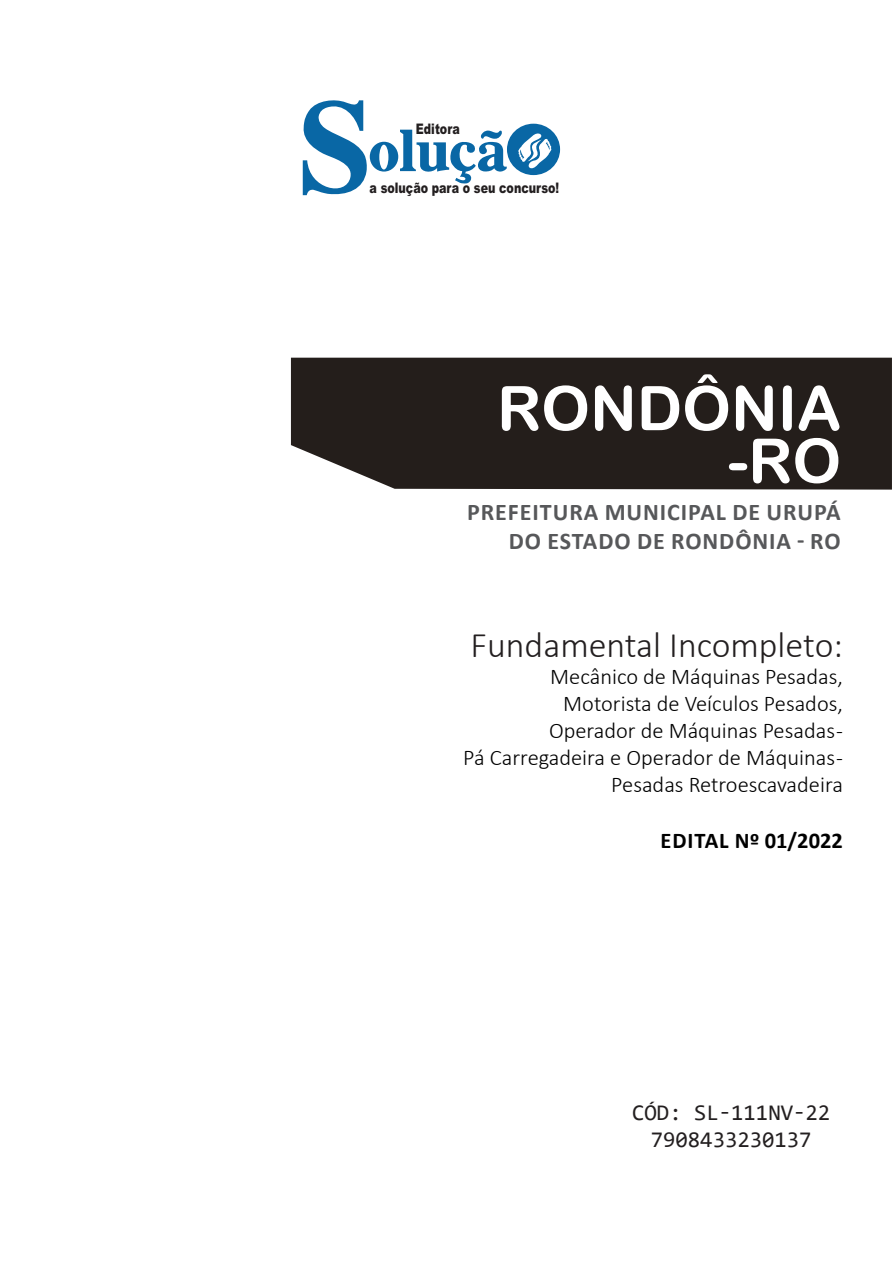
<style>
.page{position:relative;width:893px;height:1263px;background:#fff}
.page>*{position:absolute;margin:0;border:0;box-sizing:border-box;transform-origin:0 0}
.TÍTULO{font:61.5px "Arial Rounded MT Bold";color:#fff}
.CARGO{font:300 36px "Calibri";color:#231f20}
.SUBTÍTULO{font:700 24px/28.8px "Calibri";letter-spacing:.04em;color:#57585a;text-align:right}
.Sub__Cargos{font:300 22.5px/27px "Calibri";color:#000;text-align:right}
.SKU_CÓD{font:22.5px "Consolas";color:#231f20}
.EDITAL{font:700 22.5px "Calibri";letter-spacing:.01em;color:#000}
.t1{font:900 14.55px "Arial";color:#231f20;scale:.76 1}
</style>
<div class="page">
<div style="left:291px;top:358px;width:601px;height:132px;background:#241e1b"></div>
<svg style="left:303px;top:100px;width:257px;height:96px"></svg>
<p class="t1" style="left:416px;top:118px;width:59px">Editora</p>
<p class="t1" style="left:370px;top:178px;width:251px">a solução para o seu concurso!</p>
<p class="TÍTULO" style="left:497px;top:372px;width:346px">RONDÔNIA</p>
<p class="TÍTULO" style="left:728px;top:424px;width:115px">-RO</p>
<p class="SUBTÍTULO" style="left:467px;top:497px;width:375px">PREFEITURA MUNICIPAL DE URUPÁ<br>DO ESTADO DE RONDÔNIA - RO</p>
<p class="CARGO" style="left:471px;top:623px;width:374px">Fundamental Incompleto:</p>
<p class="Sub__Cargos" style="left:550px;top:663px;width:294px">Mecânico de Máquinas Pesadas,</p>
<p class="Sub__Cargos" style="left:563px;top:690px;width:281px">Motorista de Veículos Pesados,</p>
<p class="Sub__Cargos" style="left:549px;top:717px;width:295px">Operador de Máquinas Pesadas -</p>
<p class="Sub__Cargos" style="left:463px;top:744px;width:381px">Pá Carregadeira e Operador de Máquinas -<br>Pesadas Retroescavadeira</p>
<p class="EDITAL" style="left:661px;top:825px;width:184px">EDITAL Nº 01/2022</p>
<p class="SKU_CÓD" style="left:632px;top:1097px;width:199px">CÓD: SL-111NV-22</p>
<p class="SKU_CÓD" style="left:651px;top:1124px;width:162px">7908433230137</p>
</div>
